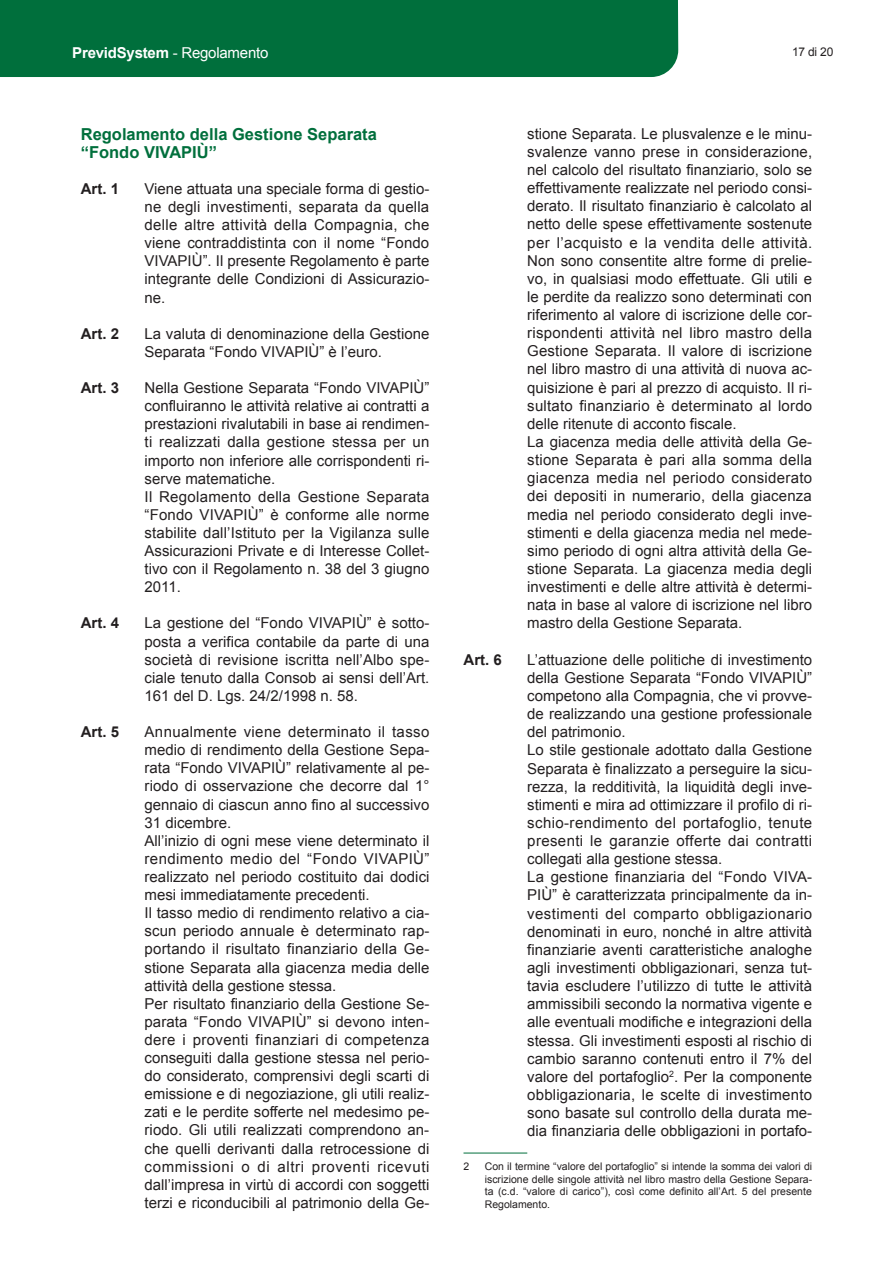
<style>
.page{position:relative;width:893px;height:1263px;background:#fff}
.page>*{position:absolute;margin:0;border:0;box-sizing:border-box;transform-origin:0 0}
.t1{font:700 16.5px/18.1px "Arial";color:#006f3c}
.t2{font:15px/18.1px "Arial";color:#231f20}
.t3{font:700 15px "Arial";color:#231f20}
.t4{font:700 15px "Arial";letter-spacing:-.015em;color:#fff}
.t5{font:12px "Arial";color:#231f20}
.t6{font:10.5px/12.6px "Arial";letter-spacing:.005em;color:#231f20;text-align:justify}
.s1{font-weight:400}
</style>
<div class="page">
<div style="left:0;top:0;width:678px;height:77px;background:#006f3c"></div>
<hr style="left:463px;top:1153px;width:64px;height:1px;background:#006f3c">
<p class="t4" style="left:72px;top:42px;width:198px">PrevidSystem <span class="s1">- Regolamento</span></p>
<p class="t5" style="left:792px;top:43px;width:43px">17 di 20</p>
<p class="t1" style="left:81px;top:125px;width:298px">Regolamento della Gestione Separata “Fondo VIVAPIÙ”</p>
<p class="t3" style="left:81px;top:179px;width:40px">Art. 1</p>
<p class="t2" style="left:145px;top:180px;width:286px;text-align:justify">Viene attuata una speciale forma di gestio&shy;ne degli investimenti, separata da quella delle altre attività della Compagnia, che viene contraddistinta con il nome “Fondo VIVAPIÙ”. Il presente Regolamento è parte integrante delle Condizioni di Assicurazio&shy;ne.</p>
<p class="t3" style="left:81px;top:323px;width:40px">Art. 2</p>
<p class="t2" style="left:145px;top:325px;width:286px">La valuta di denominazione della Gestione<br>Separata “Fondo VIVAPIÙ” è l’euro.</p>
<p class="t3" style="left:81px;top:378px;width:40px">Art. 3</p>
<p class="t2" style="left:145px;top:379px;width:286px">Nella Gestione Separata “Fondo VIVAPIÙ” confluiranno le attività relative ai contratti a prestazioni rivalutabili in base ai rendimen&shy;ti realizzati dalla gestione stessa per un importo non inferiore alle corrispondenti ri&shy;serve matematiche.<br>Il Regolamento della Gestione Separata “Fondo VIVAPIÙ” è conforme alle norme stabilite dall’Istituto per la Vigilanza sulle Assicurazioni Private e di Interesse Collet&shy;tivo con il Regolamento n. 38 del 3 giugno 2011.</p>
<p class="t3" style="left:81px;top:613px;width:40px">Art. 4</p>
<p class="t2" style="left:145px;top:614px;width:286px;text-align:justify">La gestione del “Fondo VIVAPIÙ” è sotto&shy;posta a verifica contabile da parte di una società di revisione iscritta nell’Albo spe&shy;ciale tenuto dalla Consob ai sensi dell’Art.<br>161 del D. Lgs. 24/2/1998 n. 58.</p>
<p class="t3" style="left:81px;top:722px;width:40px">Art. 5</p>
<p class="t2" style="left:145px;top:723px;width:286px">Annualmente viene determinato il tasso medio di rendimento della Gestione Sepa&shy;rata “Fondo VIVAPIÙ” relativamente al pe&shy;riodo di osservazione che decorre dal 1° gennaio di ciascun anno fino al successivo 31 dicembre.<br>All’inizio di ogni mese viene determinato il rendimento medio del “Fondo VIVAPIÙ” realizzato nel periodo costituito dai dodici mesi immediatamente precedenti.<br>Il tasso medio di rendimento relativo a cia&shy;scun periodo annuale è determinato rap&shy;portando il risultato finanziario della Ge&shy;stione Separata alla giacenza media delle attività della gestione stessa.<br>Per risultato finanziario della Gestione Se&shy;parata “Fondo VIVAPIÙ” si devono inten&shy;dere i proventi finanziari di competenza conseguiti dalla gestione stessa nel perio&shy;do considerato, comprensivi degli scarti di emissione e di negoziazione, gli utili realiz&shy;zati e le perdite sofferte nel medesimo pe&shy;riodo. Gli utili realizzati comprendono an&shy;che quelli derivanti dalla retrocessione di commissioni o di altri proventi ricevuti dall’impresa in virtù di accordi con soggetti terzi e riconducibili al patrimonio della Ge-</p>
<p class="t2" style="left:527px;top:124px;width:286px">stione Separata. Le plusvalenze e le minu&shy;svalenze vanno prese in considerazione, nel calcolo del risultato finanziario, solo se effettivamente realizzate nel periodo consi&shy;derato. Il risultato finanziario è calcolato al netto delle spese effettivamente sostenute per l’acquisto e la vendita delle attività.<br>Non sono consentite altre forme di prelie&shy;vo, in qualsiasi modo effettuate. Gli utili e le perdite da realizzo sono determinati con riferimento al valore di iscrizione delle cor&shy;rispondenti attività nel libro mastro della Gestione Separata. Il valore di iscrizione nel libro mastro di una attività di nuova ac&shy;quisizione è pari al prezzo di acquisto. Il ri&shy;sultato finanziario è determinato al lordo delle ritenute di acconto fiscale.<br>La giacenza media delle attività della Ge&shy;stione Separata è pari alla somma della giacenza media nel periodo considerato dei depositi in numerario, della giacenza media nel periodo considerato degli inve&shy;stimenti e della giacenza media nel mede&shy;simo periodo di ogni altra attività della Ge&shy;stione Separata. La giacenza media degli investimenti e delle altre attività è determi&shy;nata in base al valore di iscrizione nel libro mastro della Gestione Separata.</p>
<p class="t3" style="left:463px;top:649px;width:40px">Art. 6</p>
<p class="t2" style="left:527px;top:650px;width:286px">L’attuazione delle politiche di investimento della Gestione Separata “Fondo VIVAPIÙ” competono alla Compagnia, che vi provve&shy;de realizzando una gestione professionale del patrimonio.<br>Lo stile gestionale adottato dalla Gestione Separata è finalizzato a perseguire la sicu&shy;rezza, la redditività, la liquidità degli inve&shy;stimenti e mira ad ottimizzare il profilo di ri&shy;schio-rendimento del portafoglio, tenute presenti le garanzie offerte dai contratti collegati alla gestione stessa.<br>La gestione finanziaria del “Fondo VIVA-PIÙ” è caratterizzata principalmente da in&shy;vestimenti del comparto obbligazionario denominati in euro, nonché in altre attività finanziarie aventi caratteristiche analoghe agli investimenti obbligazionari, senza tut&shy;tavia escludere l’utilizzo di tutte le attività ammissibili secondo la normativa vigente e alle eventuali modifiche e integrazioni della stessa. Gli investimenti esposti al rischio di cambio saranno contenuti entro il 7% del valore del portafoglio<sup>2</sup>. Per la componente obbligazionaria, le scelte di investimento sono basate sul controllo della durata me&shy;dia finanziaria delle obbligazioni in portafo-</p>
<p class="t6" style="left:463px;top:1160px;width:7px">2</p>
<p class="t6" style="left:485px;top:1160px;width:329px">Con il termine “valore del portafoglio” si intende la somma dei valori di iscrizione delle singole attività nel libro mastro della Gestione Separa&shy;ta (c.d. “valore di carico”), così come definito all’Art. 5 del presente Regolamento.</p>
</div>
